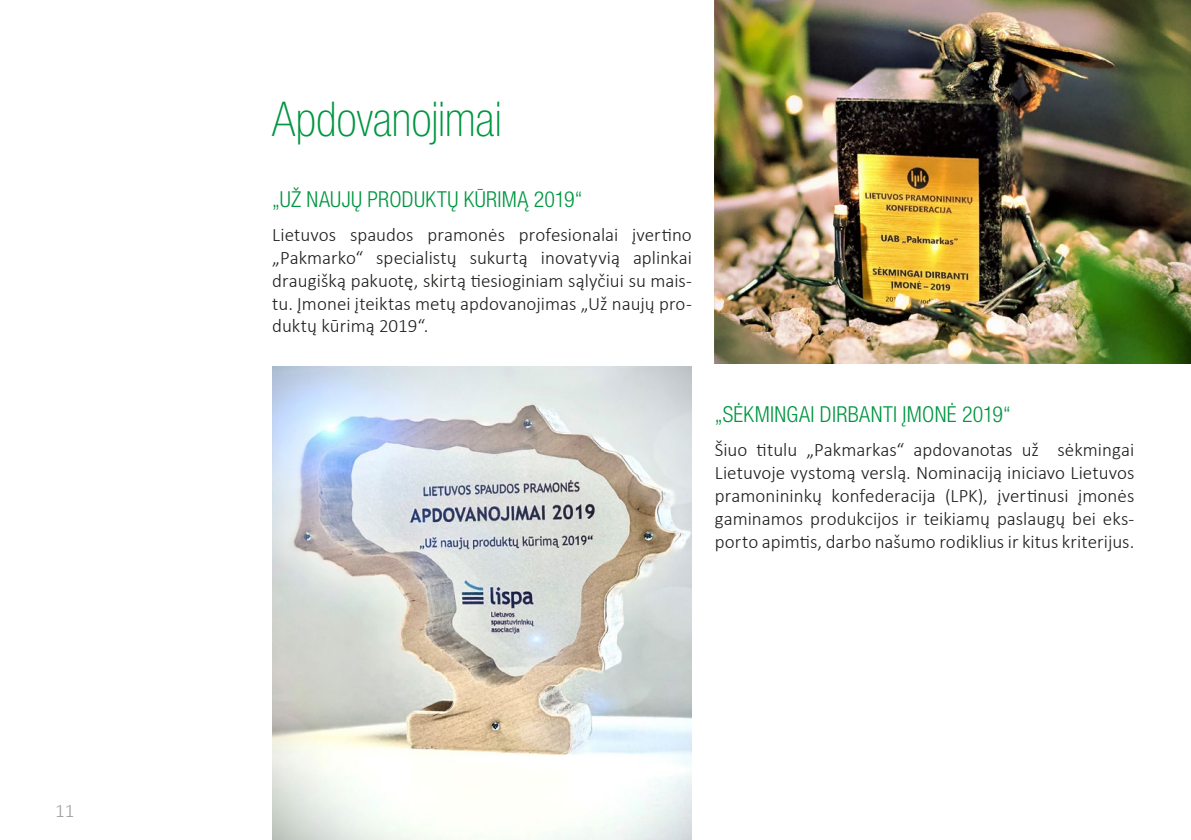
<style>
.page{position:relative;width:1191px;height:840px;background:#fff}
.page>*{position:absolute;margin:0;border:0;box-sizing:border-box;transform-origin:0 0}
.t1{font:100 48px "Helv Neue Cond VRS";letter-spacing:-.005em;color:#009641}
.t2{font:300 22px "Helv Neue Cond VRS";letter-spacing:.015em;color:#009641}
.t3{font:300 19px/22.8px "Calibri";color:#1d1d1b;text-align:justify}
.t4{font:300 19px "Calibri";color:#9d9d9c}
</style>
<div class="page">
<img style="left:272px;top:366px;width:420px;height:473px">
<img style="left:714px;top:0;width:477px;height:363px">
<p class="t4" style="left:55px;top:798px;width:21px">11</p>
<h1 class="t1" style="left:272px;top:92px;width:231px">Apdovanojimai</h1>
<p class="t2" style="left:272px;top:186px;width:312px">„UŽ NAUJŲ PRODUKTŲ KŪRIMĄ 2019“</p>
<p class="t3" style="left:272px;top:222px;width:421px">Lietuvos spaudos pramonės profesionalai įvertino „Pakmarko“ specialistų sukurtą inovatyvią aplinkai draugišką pakuotę, skirtą tiesioginiam sąlyčiui su mais&shy;tu. Įmonei įteiktas metų apdovanojimas „Už naujų pro&shy;duktų kūrimą 2019“.</p>
<p class="t2" style="left:714px;top:401px;width:298px">„SĖKMINGAI DIRBANTI ĮMONĖ 2019“</p>
<p class="t3" style="left:714px;top:437px;width:421px">Šiuo titulu „Pakmarkas“ apdovanotas už sėkmingai Lietuvoje vystomą verslą. Nominaciją iniciavo Lietuvos pramonininkų konfederacija (LPK), įvertinusi įmonės gaminamos produkcijos ir teikiamų paslaugų bei eks&shy;porto apimtis, darbo našumo rodiklius ir kitus kriterijus.</p>
</div>
